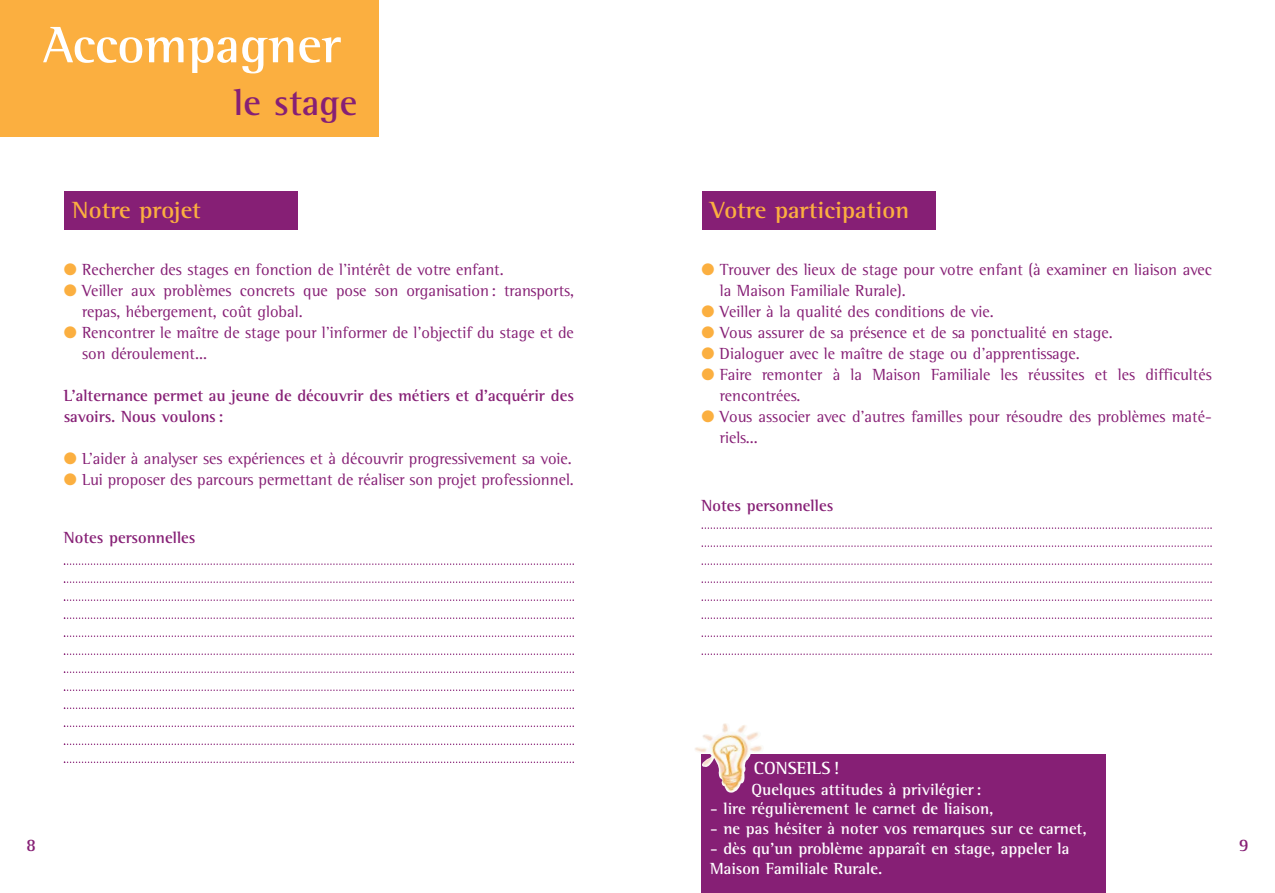
<style>
.page{position:relative;width:1275px;height:893px;background:#fff}
.page>*{position:absolute;margin:0;border:0;box-sizing:border-box;transform-origin:0 0}
.t1{font:700 52.5px "Rotis Semi Serif";color:#fff}
.t2{font:700 37.5px "Rotis Semi Serif";color:#861f75}
.t3{font:700 24px "Rotis Semi Serif";color:#fbaf40}
.t4{font:700 18px "Rotis Semi Serif";color:#fff}
.t5{font:700 18px "Rotis Semi Serif";color:#861f75}
.t6{font:16.5px/21px "Rotis Semi Serif";color:#861f75}
.t7{font:700 16.5px/19.8px "Rotis Semi Serif";color:#fff}
.t8{font:700 16.5px/21px "Rotis Semi Serif";color:#861f75}
.s1{color:#fbaf40}
</style>
<div class="page">
<div style="left:0;top:0;width:378px;height:136px;background:#fbaf40"></div>
<svg style="left:64px;top:563px;width:510px;height:2px"></svg>
<svg style="left:64px;top:581px;width:510px;height:2px"></svg>
<svg style="left:64px;top:599px;width:510px;height:2px"></svg>
<svg style="left:64px;top:617px;width:510px;height:2px"></svg>
<svg style="left:64px;top:635px;width:510px;height:2px"></svg>
<svg style="left:64px;top:653px;width:510px;height:2px"></svg>
<svg style="left:64px;top:671px;width:510px;height:2px"></svg>
<svg style="left:64px;top:689px;width:510px;height:2px"></svg>
<svg style="left:64px;top:707px;width:510px;height:2px"></svg>
<svg style="left:64px;top:725px;width:510px;height:2px"></svg>
<svg style="left:64px;top:743px;width:510px;height:2px"></svg>
<svg style="left:64px;top:761px;width:510px;height:2px"></svg>
<div style="left:64px;top:191px;width:234px;height:39px;background:#861f75"></div>
<svg style="left:702px;top:527px;width:510px;height:2px"></svg>
<svg style="left:702px;top:545px;width:510px;height:2px"></svg>
<svg style="left:702px;top:563px;width:510px;height:2px"></svg>
<svg style="left:702px;top:581px;width:510px;height:2px"></svg>
<svg style="left:702px;top:599px;width:510px;height:2px"></svg>
<svg style="left:702px;top:617px;width:510px;height:2px"></svg>
<svg style="left:702px;top:635px;width:510px;height:2px"></svg>
<svg style="left:702px;top:653px;width:510px;height:2px"></svg>
<div style="left:702px;top:191px;width:233px;height:39px;background:#861f75"></div>
<div style="left:702px;top:754px;width:404px;height:138px;background:#861f75"></div>
<img style="left:695px;top:723px;width:67px;height:70px">
<h1 class="t1" style="left:43px;top:26px;width:300px">Accompagner</h1>
<h2 class="t2" style="left:234px;top:89px;width:125px">le stage</h2>
<h3 class="t3" style="left:72px;top:201px;width:130px">Notre projet</h3>
<p class="t6" style="left:64px;top:261px;width:441px"><span class="s1">●</span> Rechercher des stages en fonction de l’intérêt de votre enfant.</p>
<p class="t6" style="left:82px;top:282px;width:493px;text-indent:-18px"><span class="s1">●</span> Veiller aux problèmes concrets que pose son organisation: transports, repas, hébergement, coût global.</p>
<p class="t6" style="left:82px;top:324px;width:493px;text-indent:-18px"><span class="s1">●</span> Rencontrer le maître de stage pour l’informer de l’objectif du stage et de son déroulement...</p>
<p class="t8" style="left:64px;top:387px;width:512px">L’alternance permet au jeune de découvrir des métiers et d’acquérir des savoirs. Nous voulons:</p>
<p class="t6" style="left:64px;top:450px;width:510px"><span class="s1">●</span> L’aider à analyser ses expériences et à découvrir progressivement sa voie.</p>
<p class="t6" style="left:64px;top:471px;width:512px"><span class="s1">●</span> Lui proposer des parcours permettant de réaliser son projet professionnel.</p>
<p class="t8" style="left:64px;top:528px;width:133px">Notes personnelles</p>
<h3 class="t3" style="left:710px;top:201px;width:201px">Votre participation</h3>
<p class="t6" style="left:720px;top:261px;width:493px;text-indent:-18px"><span class="s1">●</span> Trouver des lieux de stage pour votre enfant (à examiner en liaison avec la Maison Familiale Rurale).</p>
<p class="t6" style="left:702px;top:303px;width:294px"><span class="s1">●</span> Veiller à la qualité des conditions de vie.</p>
<p class="t6" style="left:702px;top:324px;width:413px"><span class="s1">●</span> Vous assurer de sa présence et de sa ponctualité en stage.</p>
<p class="t6" style="left:702px;top:345px;width:380px"><span class="s1">●</span> Dialoguer avec le maître de stage ou d’apprentissage.</p>
<p class="t6" style="left:720px;top:366px;width:493px;text-indent:-18px"><span class="s1">●</span> Faire remonter à la Maison Familiale les réussites et les difficultés rencontrées.</p>
<p class="t6" style="left:720px;top:408px;width:493px;text-indent:-18px"><span class="s1">●</span> Vous associer avec d’autres familles pour résoudre des problèmes maté&shy;riels...</p>
<p class="t8" style="left:702px;top:497px;width:133px">Notes personnelles</p>
<p class="t4" style="left:754px;top:761px;width:87px">CONSEILS!</p>
<p class="t7" style="left:752px;top:780px;width:231px">Quelques attitudes à privilégier:</p>
<p class="t7" style="left:710px;top:800px;width:285px">- lire régulièrement le carnet de liaison,</p>
<p class="t7" style="left:710px;top:820px;width:378px">- ne pas hésiter à noter vos remarques sur ce carnet,</p>
<p class="t7" style="left:710px;top:839px;width:361px">- dès qu’un problème apparaît en stage, appeler la<br>Maison Familiale Rurale.</p>
<p class="t5" style="left:26px;top:838px;width:12px">8</p>
<p class="t5" style="left:1239px;top:838px;width:12px">9</p>
</div>
